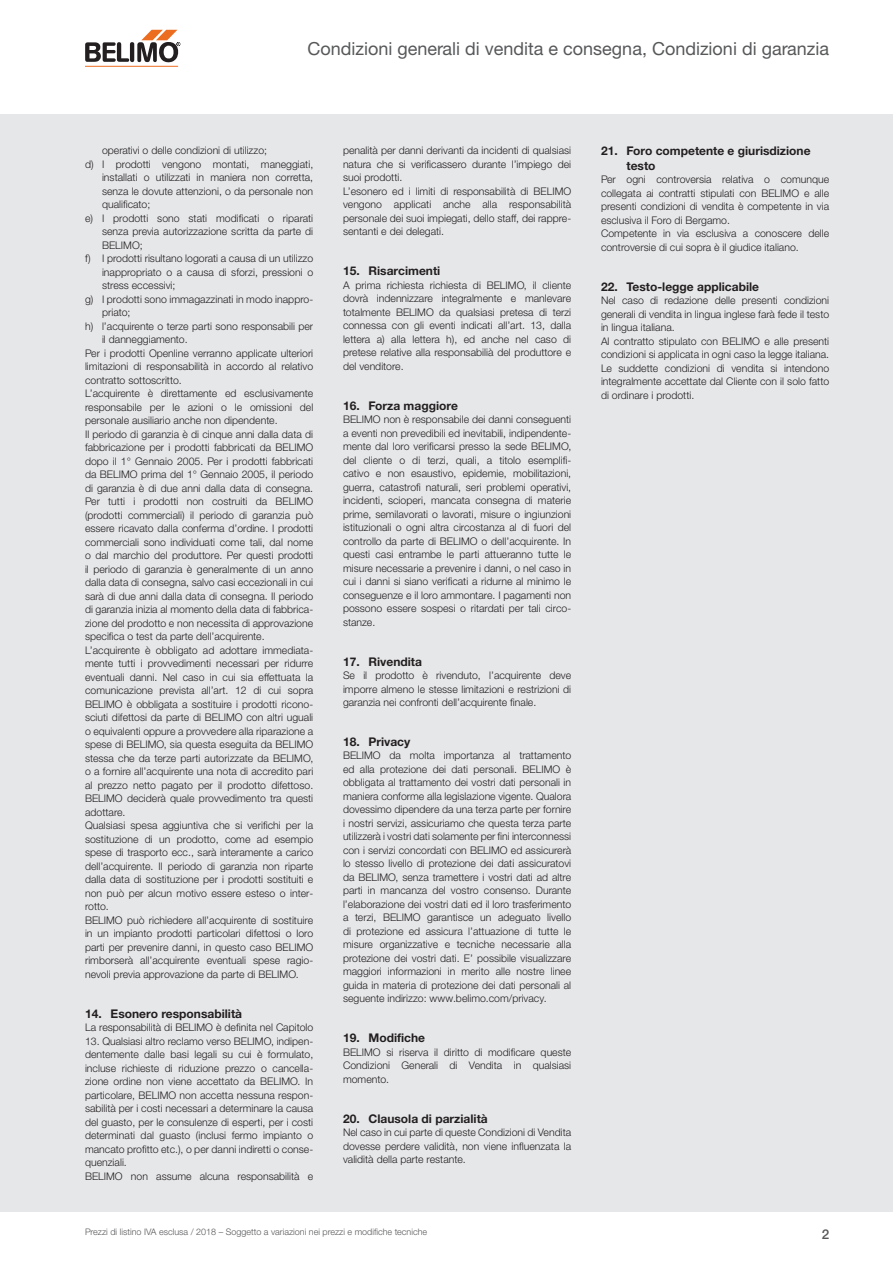
<style>
.page{position:relative;width:893px;height:1263px;background:#fff}
.page>*{position:absolute;margin:0;border:0;box-sizing:border-box;transform-origin:0 0}
._00_Navi_Ebene1_link{font:18px "Helvetica Neue LTW1 G";color:#57585a}
.t1{font:500 13.5px "Helvetica Neue LTW1 G";color:#57585a}
.t2{font:700 12px/14.4px "Helvetica Neue LTW1 G";color:#231f20}
._09_AGB_Text{font:300 10.5px/13.5px "Helvetica Neue LTW1 G";color:#231f20;text-align:justify}
._02_Produkt_Fußnote{font:300 9px "Helvetica Neue LTW1 G";color:#57585a}
</style>
<div class="page">
<hr style="left:85px;top:66px;width:93px;height:1px;background:#ec6c20">
<svg style="left:85px;top:30px;width:95px;height:33px"></svg>
<div style="left:0;top:115px;width:893px;height:1097px;background:#e6e7e9"></div>
<p class="_00_Navi_Ebene1_link" style="left:307px;top:38px;width:523px">Condizioni generali di vendita e consegna, Condizioni di garanzia</p>
<p class="_09_AGB_Text" style="left:102px;top:144px;width:167px">operativi o delle condizioni di utilizzo;</p>
<p class="_09_AGB_Text" style="left:102px;top:157px;width:213px;text-indent:-17px">d) I prodotti vengono montati, maneggiati, installati o utilizzati in maniera non corretta, senza le dovute attenzioni, o da personale non qualificato;</p>
<p class="_09_AGB_Text" style="left:102px;top:211px;width:213px;text-indent:-17px">e) I prodotti sono stati modificati o riparati senza previa autorizzazione scritta da parte di BELIMO;</p>
<p class="_09_AGB_Text" style="left:102px;top:252px;width:213px;text-indent:-17px">f) I prodotti risultano logorati a causa di un utilizzo inappropriato o a causa di sforzi, pressioni o stress eccessivi;</p>
<p class="_09_AGB_Text" style="left:102px;top:292px;width:213px;text-indent:-17px">g) I prodotti sono immagazzinati in modo inappro&shy;priato;</p>
<p class="_09_AGB_Text" style="left:102px;top:319px;width:213px;text-indent:-17px">h) l’acquirente o terze parti sono responsabili per il danneggiamento.</p>
<p class="_09_AGB_Text" style="left:85px;top:346px;width:230px">Per i prodotti Openline verranno applicate ulteriori limitazioni di responsabilità in accordo al relativo contratto sottoscritto.</p>
<p class="_09_AGB_Text" style="left:85px;top:387px;width:230px">L’acquirente è direttamente ed esclusivamente responsabile per le azioni o le omissioni del personale ausiliario anche non dipendente.</p>
<p class="_09_AGB_Text" style="left:85px;top:427px;width:230px">Il periodo di garanzia è di cinque anni dalla data di fabbricazione per i prodotti fabbricati da BELIMO dopo il 1° Gennaio 2005. Per i prodotti fabbricati da BELIMO prima del 1° Gennaio 2005, il periodo di garanzia è di due anni dalla data di consegna.<br>Per tutti i prodotti non costruiti da BELIMO (prodotti commerciali) il periodo di garanzia può essere ricavato dalla conferma d’ordine. I prodotti commerciali sono individuati come tali, dal nome o dal marchio del produttore. Per questi prodotti il periodo di garanzia è generalmente di un anno dalla data di consegna, salvo casi eccezionali in cui sarà di due anni dalla data di consegna. Il periodo di garanzia inizia al momento della data di fabbrica&shy;zione del prodotto e non necessita di approvazione specifica o test da parte dell’acquirente.</p>
<p class="_09_AGB_Text" style="left:85px;top:643px;width:230px">L’acquirente è obbligato ad adottare immediata&shy;mente tutti i provvedimenti necessari per ridurre eventuali danni. Nel caso in cui sia effettuata la comunicazione prevista all’art. 12 di cui sopra BELIMO è obbligata a sostituire i prodotti ricono&shy;sciuti difettosi da parte di BELIMO con altri uguali o equivalenti oppure a provvedere alla riparazione a spese di BELIMO, sia questa eseguita da BELIMO stessa che da terze parti autorizzate da BELIMO, o a fornire all’acquirente una nota di accredito pari al prezzo netto pagato per il prodotto difettoso.<br>BELIMO deciderà quale provvedimento tra questi adottare.</p>
<p class="_09_AGB_Text" style="left:85px;top:819px;width:230px">Qualsiasi spesa aggiuntiva che si verifichi per la sostituzione di un prodotto, come ad esempio spese di trasporto ecc., sarà interamente a carico dell’acquirente. Il periodo di garanzia non riparte dalla data di sostituzione per i prodotti sostituiti e non può per alcun motivo essere esteso o inter&shy;rotto.</p>
<p class="_09_AGB_Text" style="left:85px;top:913px;width:230px">BELIMO può richiedere all’acquirente di sostituire in un impianto prodotti particolari difettosi o loro parti per prevenire danni, in questo caso BELIMO rimborserà all’acquirente eventuali spese ragio&shy;nevoli previa approvazione da parte di BELIMO.</p>
<p class="t2" style="left:85px;top:1006px;width:159px">14. Esonero responsabilità</p>
<p class="_09_AGB_Text" style="left:85px;top:1021px;width:230px">La responsabilità di BELIMO è definita nel Capitolo</p>
<p class="_09_AGB_Text" style="left:85px;top:1034px;width:230px">13. Qualsiasi altro reclamo verso BELIMO, indipen&shy;dentemente dalle basi legali su cui è formulato, incluse richieste di riduzione prezzo o cancella&shy;zione ordine non viene accettato da BELIMO. In particolare, BELIMO non accetta nessuna respon&shy;sabilità per i costi necessari a determinare la causa del guasto, per le consulenze di esperti, per i costi determinati dal guasto (inclusi fermo impianto o mancato profitto etc.), o per danni indiretti o conse&shy;quenziali.</p>
<p class="_09_AGB_Text" style="left:85px;top:1169px;width:230px">BELIMO non assume alcuna responsabilità e</p>
<p class="_09_AGB_Text" style="left:343px;top:144px;width:230px">penalità per danni derivanti da incidenti di qualsiasi natura che si verificassero durante l’impiego dei suoi prodotti.</p>
<p class="_09_AGB_Text" style="left:343px;top:184px;width:230px">L’esonero ed i limiti di responsabilità di BELIMO vengono applicati anche alla responsabilità personale dei suoi impiegati, dello staff, dei rappre&shy;sentanti e dei delegati.</p>
<p class="t2" style="left:343px;top:264px;width:99px">15. Risarcimenti</p>
<p class="_09_AGB_Text" style="left:343px;top:278px;width:230px">A prima richiesta richiesta di BELIMO, il cliente dovrà indennizzare integralmente e manlevare totalmente BELIMO da qualsiasi pretesa di terzi connessa con gli eventi indicati all’art. 13, dalla lettera a) alla lettera h), ed anche nel caso di pretese relative alla responsabilià del produttore e del venditore.</p>
<p class="t2" style="left:343px;top:398px;width:116px">16. Forza maggiore</p>
<p class="_09_AGB_Text" style="left:343px;top:412px;width:230px">BELIMO non è responsabile dei danni conseguenti a eventi non prevedibili ed inevitabili, indipendente&shy;mente dal loro verificarsi presso la sede BELIMO, del cliente o di terzi, quali, a titolo esemplifi&shy;cativo e non esaustivo, epidemie, mobilitazioni, guerra, catastrofi naturali, seri problemi operativi, incidenti, scioperi, mancata consegna di materie prime, semilavorati o lavorati, misure o ingiunzioni istituzionali o ogni altra circostanza al di fuori del controllo da parte di BELIMO o dell’acquirente. In questi casi entrambe le parti attueranno tutte le misure necessarie a prevenire i danni, o nel caso in cui i danni si siano verificati a ridurne al minimo le conseguenze e il loro ammontare. I pagamenti non possono essere sospesi o ritardati per tali circo&shy;stanze.</p>
<p class="t2" style="left:343px;top:654px;width:81px">17. Rivendita</p>
<p class="_09_AGB_Text" style="left:343px;top:668px;width:230px">Se il prodotto è rivenduto, l’acquirente deve imporre almeno le stesse limitazioni e restrizioni di garanzia nei confronti dell’acquirente finale.</p>
<p class="t2" style="left:343px;top:734px;width:69px">18. Privacy</p>
<p class="_09_AGB_Text" style="left:343px;top:749px;width:230px">BELIMO da molta importanza al trattamento ed alla protezione dei dati personali. BELIMO è obbligata al trattamento dei vostri dati personali in maniera conforme alla legislazione vigente. Qualora dovessimo dipendere da una terza parte per fornire i nostri servizi, assicuriamo che questa terza parte utilizzerà i vostri dati solamente per fini interconnessi con i servizi concordati con BELIMO ed assicurerà lo stesso livello di protezione dei dati assicuratovi da BELIMO, senza tramettere i vostri dati ad altre parti in mancanza del vostro consenso. Durante l’elaborazione dei vostri dati ed il loro trasferimento a terzi, BELIMO garantisce un adeguato livello di protezione ed assicura l’attuazione di tutte le misure organizzative e tecniche necessarie alla protezione dei vostri dati. E’ possibile visualizzare maggiori informazioni in merito alle nostre linee guida in materia di protezione dei dati personali al seguente indirizzo: www.belimo.com/privacy.</p>
<p class="t2" style="left:343px;top:1031px;width:84px">19. Modifiche</p>
<p class="_09_AGB_Text" style="left:343px;top:1045px;width:230px">BELIMO si riserva il diritto di modificare queste Condizioni Generali di Vendita in qualsiasi momento.</p>
<p class="t2" style="left:343px;top:1111px;width:146px">20. Clausola di parzialità</p>
<p class="_09_AGB_Text" style="left:343px;top:1126px;width:230px">Nel caso in cui parte di queste Condizioni di Vendita dovesse perdere validità, non viene influenzata la validità della parte restante.</p>
<p class="t2" style="left:626px;top:144px;width:186px;text-indent:-26px">21. Foro competente e giurisdizione testo</p>
<p class="_09_AGB_Text" style="left:601px;top:173px;width:230px">Per ogni controversia relativa o comunque collegata ai contratti stipulati con BELIMO e alle presenti condizioni di vendita è competente in via esclusiva il Foro di Bergamo.</p>
<p class="_09_AGB_Text" style="left:601px;top:227px;width:230px">Competente in via esclusiva a conoscere delle controversie di cui sopra è il giudice italiano.</p>
<p class="t2" style="left:601px;top:279px;width:160px">22. Testo-legge applicabile</p>
<p class="_09_AGB_Text" style="left:601px;top:294px;width:230px">Nel caso di redazione delle presenti condizioni generali di vendita in lingua inglese farà fede il testo in lingua italiana.</p>
<p class="_09_AGB_Text" style="left:601px;top:334px;width:230px">Al contratto stipulato con BELIMO e alle presenti condizioni si applicata in ogni caso la legge italiana.</p>
<p class="_09_AGB_Text" style="left:601px;top:361px;width:230px">Le suddette condizioni di vendita si intendono integralmente accettate dal Cliente con il solo fatto di ordinare i prodotti.</p>
<p class="_02_Produkt_Fußnote" style="left:85px;top:1227px;width:344px">Prezzi di listino IVA esclusa / 2018 – Soggetto a variazioni nei prezzi e modifiche tecniche</p>
<p class="t1" style="left:822px;top:1226px;width:9px">2</p>
</div>
